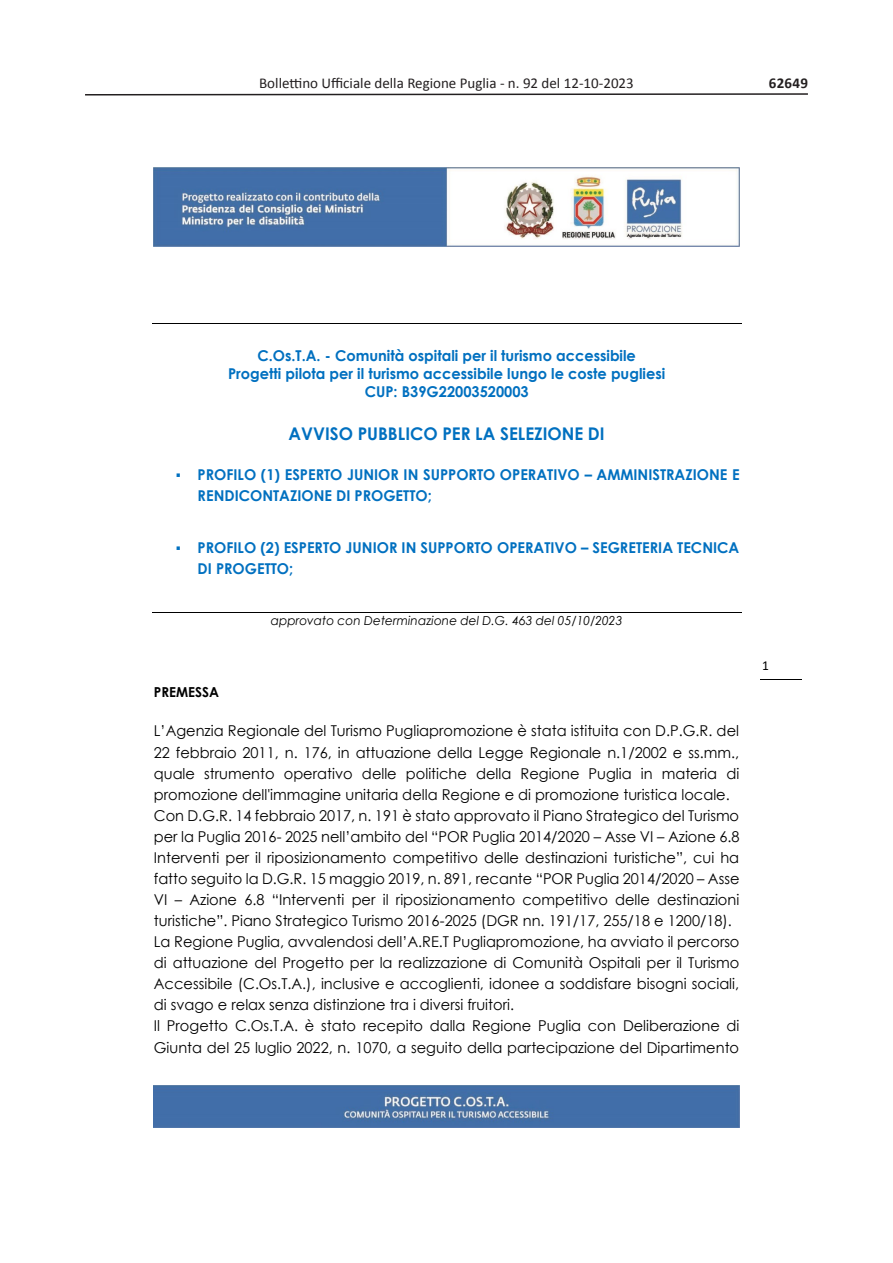
<style>
.page{position:relative;width:893px;height:1263px;background:#fff}
.page>*{position:absolute;margin:0;border:0;box-sizing:border-box;transform-origin:0 0}
.t1{font:700 17.55px "Century Gothic";color:#0070c0}
.t2{font:15px/21px "Century Gothic";color:#000}
.t3{font:700 15px/18.3px "Century Gothic";color:#0070c0}
.t4{font:15px "Calibri";color:#231f20}
.t5{font:700 15px "Calibri";letter-spacing:.015em;color:#231f20}
.t6{font:700 13.8px "Century Gothic";color:#000}
.t7{font:13.8px "Calibri";color:#000}
.t8{font:italic 12.45px "Century Gothic";color:#000}
.s1{font-family:"Calibri";font-weight:400}
</style>
<div class="page">
<svg style="left:85px;top:93px;width:723px;height:3px"></svg>
<img style="left:154px;top:167px;width:585px;height:80px">
<img style="left:154px;top:1086px;width:585px;height:41px">
<hr style="left:760px;top:679px;width:42px;height:1px;background:#000">
<hr style="left:152px;top:323px;width:589px;height:1px;background:#000">
<hr style="left:152px;top:612px;width:589px;height:1px;background:#000">
<p class="t4" style="left:259px;top:74px;width:376px">Bollettino Ufficiale della Regione Puglia - n. 92 del 12-10-2023</p>
<p class="t5" style="left:769px;top:72px;width:41px">62649</p>
<p class="t3" style="left:228px;top:345px;width:439px;text-align:center">C.Os.T.A. - Comunità ospitali per il turismo accessibile<br>Progetti pilota per il turismo accessibile lungo le coste pugliesi<br>CUP: B39G22003520003</p>
<p class="t1" style="left:289px;top:420px;width:317px">AVVISO PUBBLICO PER LA SELEZIONE DI</p>
<p class="t3" style="left:198px;top:463px;width:543px;line-height:21px;text-indent:-22px"><span class="s1">▪</span> PROFILO (1) ESPERTO JUNIOR IN SUPPORTO OPERATIVO – AMMINISTRAZIONE E<br>RENDICONTAZIONE DI PROGETTO;</p>
<p class="t3" style="left:198px;top:536px;width:543px;line-height:21px;text-indent:-22px"><span class="s1">▪</span> PROFILO (2) ESPERTO JUNIOR IN SUPPORTO OPERATIVO – SEGRETERIA TECNICA<br>DI PROGETTO;</p>
<p class="t8" style="left:271px;top:612px;width:353px">approvato con Determinazione del D.G. 463 del 05/10/2023</p>
<p class="t6" style="left:154px;top:681px;width:67px">PREMESSA</p>
<p class="t2" style="left:154px;top:720px;width:587px">L’Agenzia Regionale del Turismo Pugliapromozione è stata istituita con D.P.G.R. del 22 febbraio 2011, n. 176, in attuazione della Legge Regionale n.1/2002 e ss.mm., quale strumento operativo delle politiche della Regione Puglia in materia di promozione dell'immagine unitaria della Regione e di promozione turistica locale.<br>Con D.G.R. 14 febbraio 2017, n. 191 è stato approvato il Piano Strategico del Turismo per la Puglia 2016- 2025 nell’ambito del “POR Puglia 2014/2020 – Asse VI – Azione 6.8<br>Interventi per il riposizionamento competitivo delle destinazioni turistiche”, cui ha fatto seguito la D.G.R. 15 maggio 2019, n. 891, recante “POR Puglia 2014/2020 – Asse VI – Azione 6.8 “Interventi per il riposizionamento competitivo delle destinazioni turistiche”. Piano Strategico Turismo 2016-2025 (DGR nn. 191/17, 255/18 e 1200/18).<br>La Regione Puglia, avvalendosi dell’A.RE.T Pugliapromozione, ha avviato il percorso di attuazione del Progetto per la realizzazione di Comunità Ospitali per il Turismo Accessibile (C.Os.T.A.), inclusive e accoglienti, idonee a soddisfare bisogni sociali, di svago e relax senza distinzione tra i diversi fruitori.<br>Il Progetto C.Os.T.A. è stato recepito dalla Regione Puglia con Deliberazione di Giunta del 25 luglio 2022, n. 1070, a seguito della partecipazione del Dipartimento</p>
<p class="t7" style="left:762px;top:655px;width:8px">1</p>
</div>
